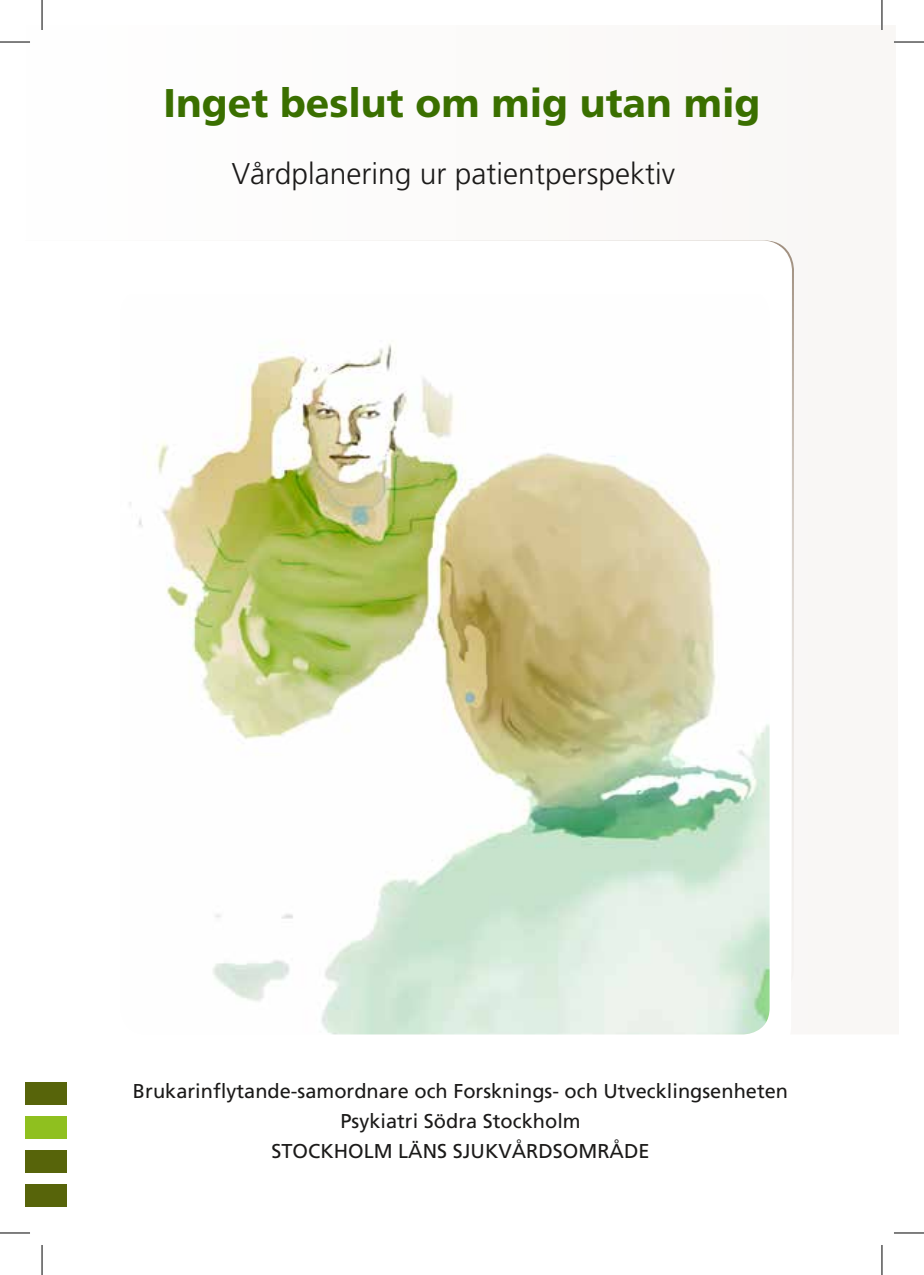
<style>
.page{position:relative;width:924px;height:1275px;background:#fff}
.page>*{position:absolute;margin:0;border:0;box-sizing:border-box;transform-origin:0 0}
.t1{font:800 40px "Frutiger SLLOTF";color:#3a6f00}
.t2{font:300 30px "Frutiger SLLOTF";color:#1b1a19}
.t3{font:20px/30px "Frutiger SLLOTF";color:#1b1a19;text-align:center}
</style>
<div class="page">
<div style="left:25px;top:1116px;width:42px;height:22px;background:#8fc01f"></div>
<div style="left:25px;top:1150px;width:42px;height:22px;background:#57640a"></div>
<div style="left:25px;top:1184px;width:42px;height:22px;background:#57640a"></div>
<div style="left:25px;top:1082px;width:42px;height:22px;background:#57640a"></div>
<img style="left:129px;top:344px;width:640px;height:690px">
<hr style="left:0;top:42px;width:30px;height:1px;background:#000">
<hr style="left:893px;top:42px;width:30px;height:1px;background:#000">
<hr style="left:0;top:1232px;width:30px;height:1px;background:#000">
<hr style="left:893px;top:1232px;width:30px;height:1px;background:#000">
<hr style="left:42px;top:0;width:1px;height:30px;background:#000">
<hr style="left:42px;top:1245px;width:1px;height:30px;background:#000">
<hr style="left:881px;top:0;width:1px;height:30px;background:#000">
<hr style="left:881px;top:1245px;width:1px;height:30px;background:#000">
<h1 class="t1" style="left:163px;top:79px;width:598px">Inget beslut om mig utan mig</h1>
<h2 class="t2" style="left:232px;top:156px;width:444px">Vårdplanering ur patientperspektiv</h2>
<p class="t3" style="left:133px;top:1075px;width:656px">Brukarinflytande-samordnare och Forsknings- och Utvecklingsenheten<br>Psykiatri Södra Stockholm<br>STOCKHOLM LÄNS SJUKVÅRDSOMRÅDE</p>
</div>
